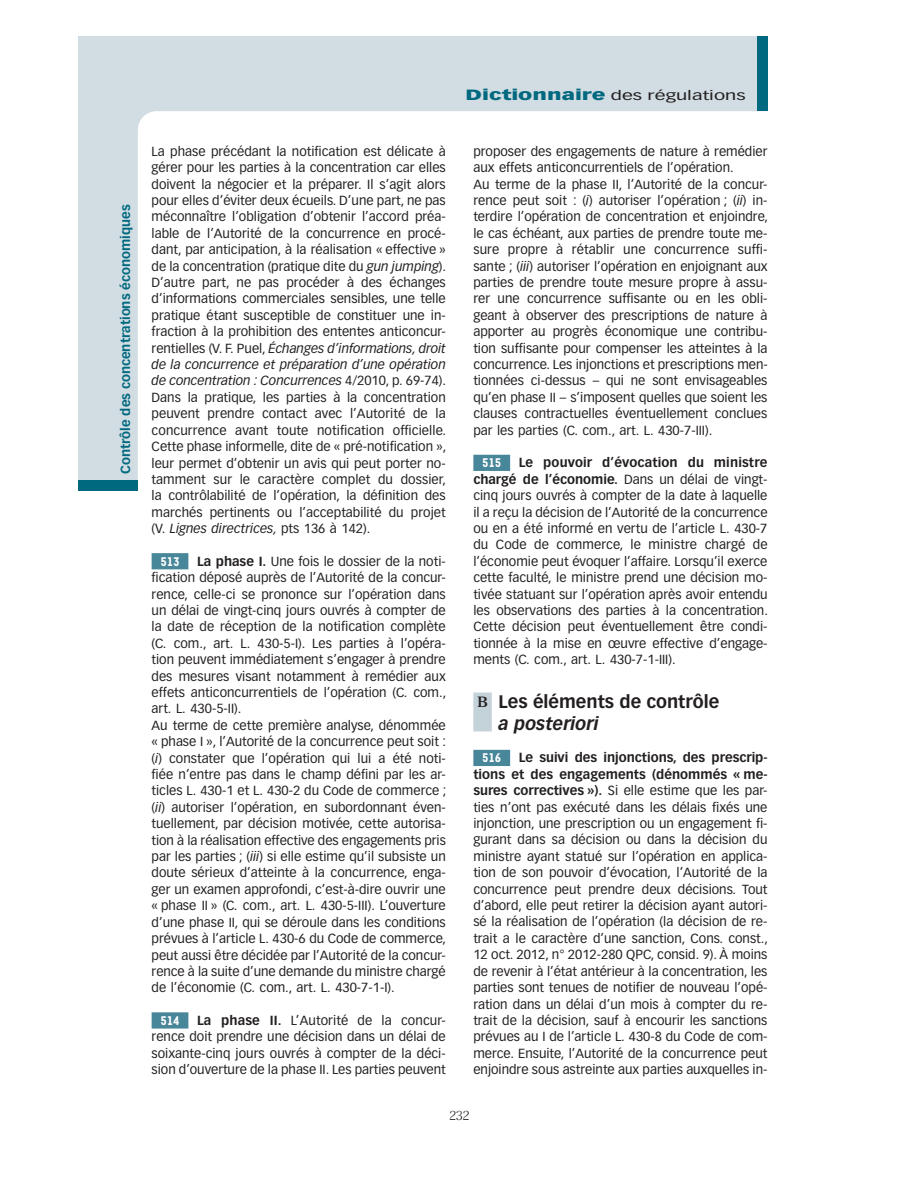
<style>
.page{position:relative;width:918px;height:1188px;background:#fff}
.page>*{position:absolute;margin:0;border:0;box-sizing:border-box;transform-origin:0 0}
.t1{font:700 17.85px/21.3px "Vectora LT Std";color:#231f20}
.t2{font:12.9px/16.4px "Vectora LT Std";color:#231f20;text-align:justify}
.t3{font:700 12.9px "Vectora LT Std";color:#00687f}
.t4{font:12.9px "Vectora LT Std";color:#231f20;scale:1.5 1}
.t5{font:300 12.9px "Versailles LT Std";color:#231f20}
.s1{font-style:italic}
.s2{font-family:"Tarzana Narrow";font-weight:700;font-size:14.55px;color:#fff}
.s3{font-weight:700}
.s4{font-weight:900;font-size:14.55px;color:#00687f}
.s5{font-family:"Versailles LT Std";font-size:14.55px}
</style>
<div class="page">
<svg style="left:79px;top:37px;width:678px;height:443px"></svg>
<div style="left:757px;top:37px;width:11px;height:74px;background:#00687f"></div>
<div style="left:79px;top:480px;width:59px;height:10px;background:#00687f"></div>
<div style="left:152px;top:553px;width:36px;height:16px;background:#48869a"></div>
<div style="left:152px;top:1012px;width:36px;height:17px;background:#48869a"></div>
<div style="left:473px;top:455px;width:37px;height:16px;background:#48869a"></div>
<div style="left:473px;top:693px;width:19px;height:38px;background:#c4d2da"></div>
<div style="left:473px;top:750px;width:37px;height:16px;background:#48869a"></div>
<p class="t3" style="left:118px;top:474px;width:271px;rotate:-90deg">Contrôle des concentrations économiques</p>
<p class="t2" style="left:152px;top:143px;width:296px">La phase précédant la notification est délicate à gérer pour les parties à la concentration car elles doivent la négocier et la préparer. Il s’agit alors pour elles d’éviter deux écueils. D’une part, ne pas méconnaître l’obligation d’obtenir l’accord préa&shy;lable de l’Autorité de la concurrence en procé&shy;dant, par anticipation, à la réalisation « effective » de la concentration (pratique dite du <span class="s1">gun jumping</span>).<br>D’autre part, ne pas procéder à des échanges d’informations commerciales sensibles, une telle pratique étant susceptible de constituer une in&shy;fraction à la prohibition des ententes anticoncur&shy;rentielles (V. F. Puel, <span class="s1">Échanges d’informations, droit de la concurrence et préparation d’une opération de concentration : Concurrences</span> 4/2010, p. 69-74).<br>Dans la pratique, les parties à la concentration peuvent prendre contact avec l’Autorité de la concurrence avant toute notification officielle.<br>Cette phase informelle, dite de « pré- notification », leur permet d’obtenir un avis qui peut porter no&shy;tamment sur le caractère complet du dossier, la contrôlabilité de l’opération, la définition des marchés pertinents ou l’acceptabilité du projet (V. <span class="s1">Lignes directrices,</span> pts 136 à 142).</p>
<p class="t2" style="left:152px;top:553px;width:296px;text-align:left;text-indent:9px"><span class="s2">513</span> <span class="s3">La phase I.</span> Une fois le dossier de la noti&shy;fication déposé auprès de l’Autorité de la concur&shy;rence, celle- ci se prononce sur l’opération dans un délai de vingt- cinq jours ouvrés à compter de la date de réception de la notification complète (C. com., art. L. 430-5- I). Les parties à l’opéra&shy;tion peuvent immédiatement s’engager à prendre des mesures visant notamment à remédier aux effets anticoncurrentiels de l’opération (C. com., art. L. 430-5- II).<br>Au terme de cette première analyse, dénommée « phase I », l’Autorité de la concurrence peut soit : (<span class="s1">i</span>) constater que l’opération qui lui a été noti&shy;fiée n’entre pas dans le champ défini par les ar&shy;ticles L. 430-1 et L. 430-2 du Code de commerce ; (<span class="s1">ii</span>) autoriser l’opération, en subordonnant éven&shy;tuellement, par décision motivée, cette autorisa&shy;tion à la réalisation effective des engagements pris par les parties ; (<span class="s1">iii</span>) si elle estime qu’il subsiste un doute sérieux d’atteinte à la concurrence, enga&shy;ger un examen approfondi, c’est- à- dire ouvrir une « phase II » (C. com., art. L. 430-5- III). L’ouverture d’une phase II, qui se déroule dans les conditions prévues à l’article L. 430-6 du Code de commerce, peut aussi être décidée par l’Autorité de la concur&shy;rence à la suite d’une demande du ministre chargé de l’économie (C. com., art. L. 430-7- 1- I).</p>
<p class="t2" style="left:152px;top:1012px;width:296px;text-indent:9px"><span class="s2">514</span> <span class="s3">La phase II.</span> L’Autorité de la concur&shy;rence doit prendre une décision dans un délai de soixante- cinq jours ouvrés à compter de la déci&shy;sion d’ouverture de la phase II. Les parties peuvent</p>
<p class="t4" style="left:466px;top:88px;width:188px"><span class="s4">Dictionnaire</span> des régulations</p>
<p class="t2" style="left:473px;top:143px;width:296px;text-align:left">proposer des engagements de nature à remédier aux effets anticoncurrentiels de l’opération.<br>Au terme de la phase II, l’Autorité de la concur&shy;rence peut soit : (<span class="s1">i</span>) autoriser l’opération ; (<span class="s1">ii</span>) in&shy;terdire l’opération de concentration et enjoindre, le cas échéant, aux parties de prendre toute me&shy;sure propre à rétablir une concurrence suffi&shy;sante ; (<span class="s1">iii</span>) autoriser l’opération en enjoignant aux parties de prendre toute mesure propre à assu&shy;rer une concurrence suffisante ou en les obli&shy;geant à observer des prescriptions de nature à apporter au progrès économique une contribu&shy;tion suffisante pour compenser les atteintes à la concurrence. Les injonctions et prescriptions men&shy;tionnées ci- dessus – qui ne sont envisageables qu’en phase II – s’imposent quelles que soient les clauses contractuelles éventuellement conclues par les parties (C. com., art. L. 430-7- III).</p>
<p class="t2" style="left:473px;top:455px;width:296px;text-indent:9px"><span class="s2">515</span> <span class="s3">Le pouvoir d’évocation du ministre chargé de l’économie.</span> Dans un délai de vingt&shy;cinq jours ouvrés à compter de la date à laquelle il a reçu la décision de l’Autorité de la concurrence ou en a été informé en vertu de l’article L. 430-7 du Code de commerce, le ministre chargé de l’économie peut évoquer l’affaire. Lorsqu’il exerce cette faculté, le ministre prend une décision mo&shy;tivée statuant sur l’opération après avoir entendu les observations des parties à la concentration.<br>Cette décision peut éventuellement être condi&shy;tionnée à la mise en œuvre effective d’engage&shy;ments (C. com., art. L. 430-7- 1- III).</p>
<h1 class="t1" style="left:499px;top:692px;width:222px;text-indent:-22px"><span class="s5">B</span> Les éléments de contrôle <span class="s1">a posteriori</span></h1>
<p class="t2" style="left:473px;top:750px;width:296px;text-indent:9px"><span class="s2">516</span> <span class="s3">Le suivi des injonctions, des prescrip&shy;tions et des engagements (dénommés « me&shy;sures correctives »).</span> Si elle estime que les par&shy;ties n’ont pas exécuté dans les délais fixés une injonction, une prescription ou un engagement fi&shy;gurant dans sa décision ou dans la décision du ministre ayant statué sur l’opération en applica&shy;tion de son pouvoir d’évocation, l’Autorité de la concurrence peut prendre deux décisions. Tout d’abord, elle peut retirer la décision ayant autori&shy;sé la réalisation de l’opération (la décision de re&shy;trait a le caractère d’une sanction, Cons. const., 12 oct. 2012, n° 2012-280 QPC, consid. 9). À moins de revenir à l’état antérieur à la concentration, les parties sont tenues de notifier de nouveau l’opé&shy;ration dans un délai d’un mois à compter du re&shy;trait de la décision, sauf à encourir les sanctions prévues au I de l’article L. 430-8 du Code de com&shy;merce. Ensuite, l’Autorité de la concurrence peut enjoindre sous astreinte aux parties auxquelles in-</p>
<p class="t5" style="left:449px;top:1108px;width:22px">232</p>
</div>
